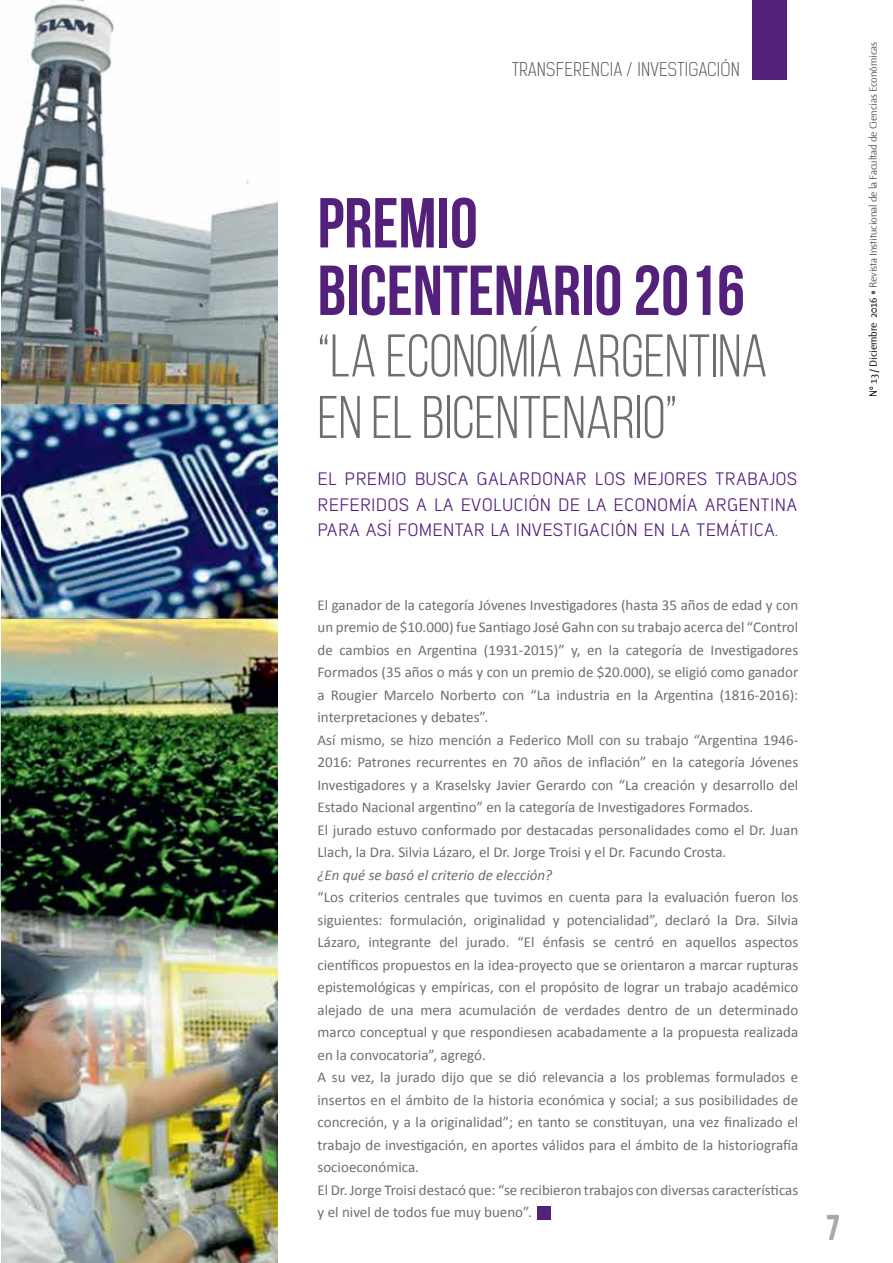
<style>
.page{position:relative;width:893px;height:1263px;background:#fff}
.page>*{position:absolute;margin:0;border:0;box-sizing:border-box;transform-origin:0 0}
.t1{font:70.5px/67.5px "Bebas Neue";color:#53207b}
.t2{font:60px/61.5px "Bebas Neue";color:#6d6e71}
.t3{font:34.5px "Bebas Neue";color:#a7a9ac}
.t4{font:18px/25.5px "Lintel";letter-spacing:.01em;color:#53207b;text-align:justify}
.t5{font:300 18px "Kelson Sans";letter-spacing:.015em;color:#58595b}
.t6{font:15px/22.5px "Calibri";color:#6d6e71}
.t7{font:italic 15px "Calibri";color:#6d6e71}
.t8{font:11.25px "Fontana Texto Kern";color:#58595b}
.s1{color:#000}
</style>
<div class="page">
<div style="left:752px;top:0;width:34px;height:80px;background:#53207b"></div>
<div style="left:537px;top:1206px;width:14px;height:13px;background:#53207b"></div>
<img style="left:0;top:0;width:1px;height:1263px">
<img style="left:1px;top:0;width:277px;height:1263px">
<p class="t5" style="left:512px;top:59px;width:230px">TRANSFERENCIA / INVESTIGACIÓN</p>
<h1 class="t1" style="left:318px;top:188px;width:429px">PREMIO<br>BICENTENARIO 2016</h1>
<h2 class="t2" style="left:318px;top:325px;width:451px">“LA ECONOMÍA ARGENTINA<br>EN EL BICENTENARIO”</h2>
<p class="t4" style="left:318px;top:465px;width:481px">EL PREMIO BUSCA GALARDONAR LOS MEJORES TRABAJOS REFERIDOS A LA EVOLUCIÓN DE LA ECONOMÍA ARGENTINA PARA ASÍ FOMENTAR LA INVESTIGACIÓN EN LA TEMÁTICA.</p>
<p class="t6" style="left:318px;top:594px;width:482px">El ganador de la categoría Jóvenes Investigadores (hasta 35 años de edad y con un premio de $10.000) fue Santiago José Gahn con su trabajo acerca del “Control de cambios en Argentina (1931-2015)” y, en la categoría de Investigadores Formados (35 años o más y con un premio de $20.000), se eligió como ganador a Rougier Marcelo Norberto con “La industria en la Argentina (1816-2016): interpretaciones y debates”.<br>Así mismo, se hizo mención a Federico Moll con su trabajo “Argentina 1946- 2016: Patrones recurrentes en 70 años de inflación” en la categoría Jóvenes Investigadores y a Kraselsky Javier Gerardo con “La creación y desarrollo del Estado Nacional argentino” en la categoría de Investigadores Formados.<br>El jurado estuvo conformado por destacadas personalidades como el Dr. Juan Llach, la Dra. Silvia Lázaro, el Dr. Jorge Troisi y el Dr. Facundo Crosta.</p>
<p class="t7" style="left:318px;top:865px;width:236px">¿En qué se basó el criterio de elección?</p>
<p class="t6" style="left:318px;top:886px;width:482px">“Los criterios centrales que tuvimos en cuenta para la evaluación fueron los siguientes: formulación, originalidad y potencialidad”, declaró la Dra. Silvia Lázaro, integrante del jurado. “El énfasis se centró en aquellos aspectos científicos propuestos en la idea-proyecto que se orientaron a marcar rupturas epistemológicas y empíricas, con el propósito de lograr un trabajo académico alejado de una mera acumulación de verdades dentro de un determinado marco conceptual y que respondiesen acabadamente a la propuesta realizada en la convocatoria”, agregó.<br>A su vez, la jurado dijo que se dió relevancia a los problemas formulados e insertos en el ámbito de la historia económica y social; a sus posibilidades de concreción, y a la originalidad”; en tanto se constituyan, una vez finalizado el trabajo de investigación, en aportes válidos para el ámbito de la historiografía socioeconómica.<br>El Dr. Jorge Troisi destacó que: “se recibieron trabajos con diversas características y el nivel de todos fue muy bueno”.</p>
<h3 class="t3" style="left:826px;top:1208px;width:15px">7</h3>
<p class="t8" style="left:868px;top:397px;width:356px;rotate:-90deg"><span class="s1">Nº 13 / Diciembre 2016</span> • Revista Institucional de la Facultad de Ciencias Económicas</p>
</div>
